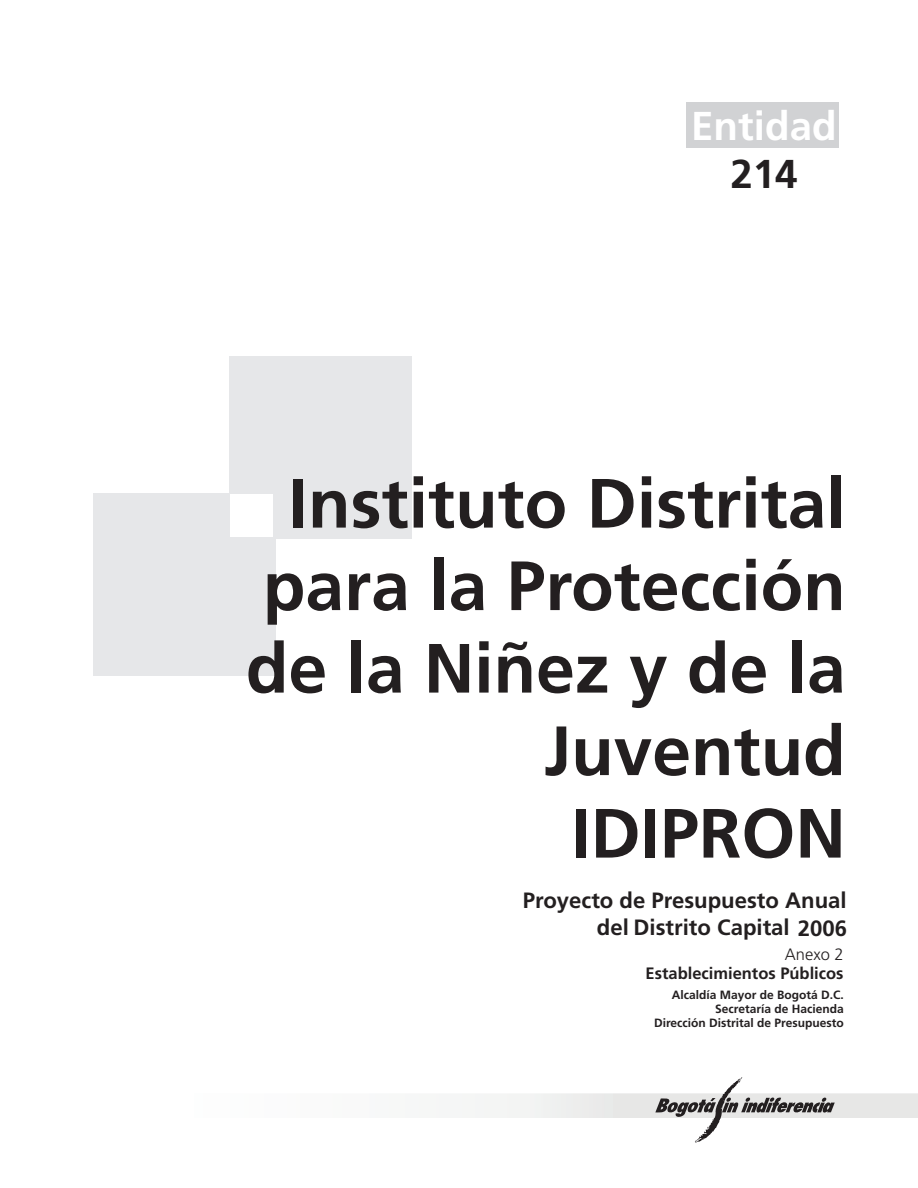
<style>
.page{position:relative;width:918px;height:1188px;background:#fff}
.page>*{position:absolute;margin:0;border:0;box-sizing:border-box;transform-origin:0 0}
.t1{font:700 69.6px/82.5px "Frutiger LT Std";color:#231f20;text-align:right}
.t2{font:700 40.2px "Frutiger LT Std";color:#fff}
.t3{font:700 40.2px "Frutiger LT Std";color:#231f20}
.t4{font:700 22.2px/27.6px "Frutiger LT Std";color:#231f20;text-align:right}
.t5{font:700 16.5px "Frutiger LT Std";color:#231f20}
.t6{font:300 16.5px "Frutiger LT Std";color:#231f20}
.t7{font:700 12px/14.2px "Frutiger LT Std";color:#231f20;text-align:right}
</style>
<div class="page">
<div style="left:229px;top:357px;width:183px;height:182px;background:#e6e7e9"></div>
<div style="left:93px;top:493px;width:182px;height:182px;background:#e6e7e9"></div>
<div style="left:231px;top:494px;width:42px;height:43px;background:#fff"></div>
<svg style="left:655px;top:1077px;width:180px;height:65px"></svg>
<div style="left:687px;top:103px;width:152px;height:45px;background:#d1d2d4"></div>
<h2 class="t2" style="left:691px;top:110px;width:147px">Entidad</h2>
<h2 class="t3" style="left:730px;top:157px;width:69px">214</h2>
<h1 class="t1" style="left:246px;top:468px;width:601px">Instituto Distrital para la Protección de la Niñez y de la<br>Juventud<br>IDIPRON</h1>
<h3 class="t4" style="left:523px;top:888px;width:326px">Proyecto de Presupuesto Anual del Distrito Capital 2006</h3>
<h3 class="t6" style="left:785px;top:944px;width:60px">Anexo 2</h3>
<h3 class="t5" style="left:646px;top:967px;width:200px">Establecimientos Públicos</h3>
<p class="t7" style="left:654px;top:988px;width:191px">Alcaldía Mayor de Bogotá D.C.<br>Secretaría de Hacienda<br>Dirección Distrital de Presupuesto</p>
</div>
